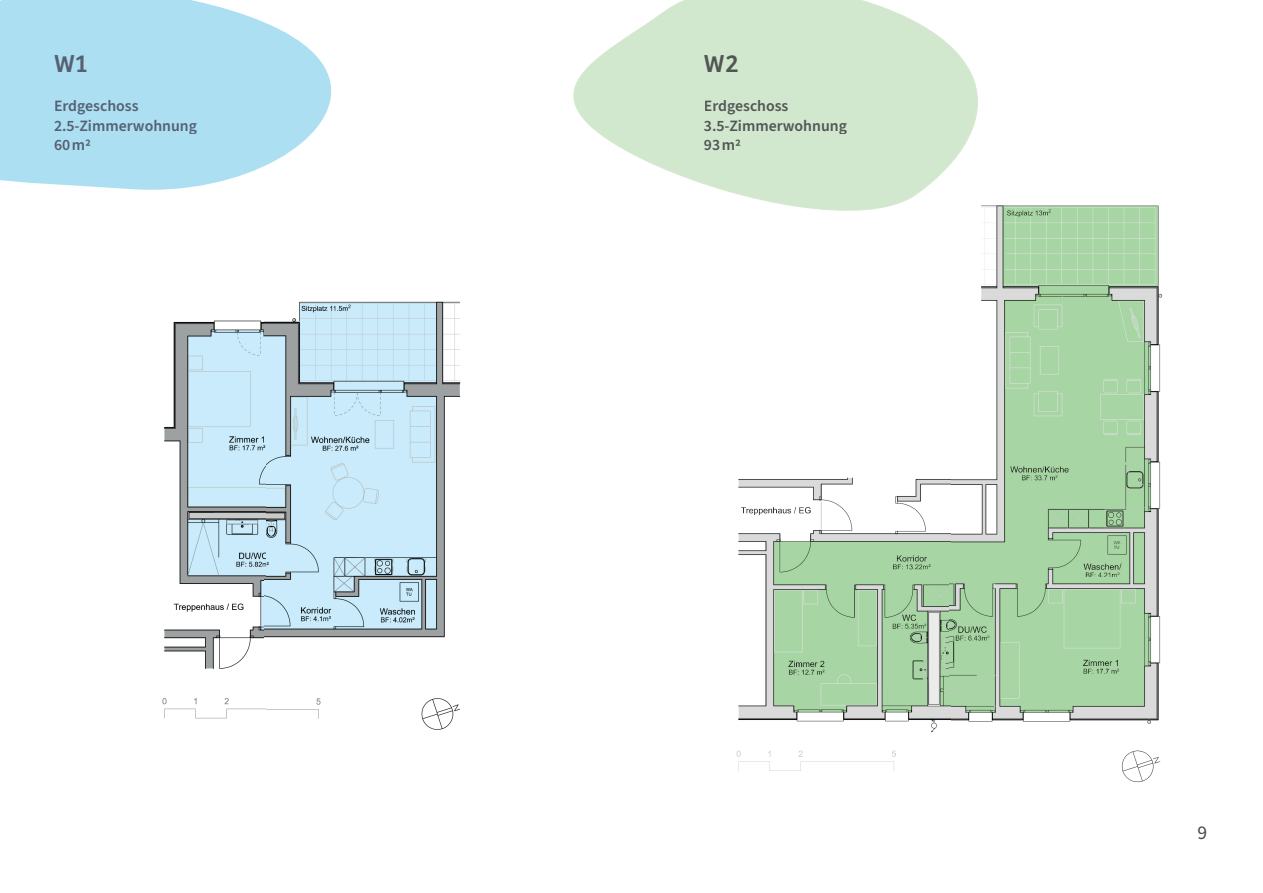
<style>
.page{position:relative;width:1263px;height:893px;background:#fff}
.page>*{position:absolute;margin:0;border:0;box-sizing:border-box;transform-origin:0 0}
.t1{font:25.5px "Bree";color:#566073}
.t2{font:25.5px "Bree";color:#515655}
.t3{font:19.5px "Source Sans Pro";color:#484b4c}
.t4{font:600 15.75px/19.4px "Source Sans Pro";color:#566073}
.t5{font:600 15.75px/19.4px "Source Sans Pro";color:#515655}
</style>
<div class="page">
<img style="left:950px;top:205px;width:213px;height:578px">
<img style="left:736px;top:477px;width:214px;height:294px">
<img style="left:265px;top:301px;width:196px;height:429px">
<img style="left:162px;top:320px;width:103px;height:399px">
<svg style="left:0;top:0;width:332px;height:190px;fill:#abdff1"></svg>
<svg style="left:950px;top:205px;width:56px;height:32px"></svg>
<svg style="left:573px;top:0;width:406px;height:213px;fill:#d1e8ce"></svg>
<div style="left:54px;top:55px;width:33px;height:17px;background:#abdff1"></div>
<div style="left:55px;top:100px;width:83px;height:15px;background:#abdff1"></div>
<div style="left:55px;top:119px;width:142px;height:15px;background:#abdff1"></div>
<div style="left:55px;top:140px;width:29px;height:10px;background:#abdff1"></div>
<svg style="left:86px;top:139px;width:4px;height:7px"></svg>
<div style="left:704px;top:55px;width:34px;height:17px;background:#d1e8ce"></div>
<div style="left:705px;top:100px;width:83px;height:15px;background:#d1e8ce"></div>
<div style="left:704px;top:119px;width:143px;height:15px;background:#d1e8ce"></div>
<div style="left:704px;top:140px;width:30px;height:10px;background:#d1e8ce"></div>
<svg style="left:736px;top:139px;width:4px;height:7px"></svg>
<h1 class="t1" style="left:54px;top:44px;width:35px">W1</h1>
<p class="t4" style="left:54px;top:97px;width:145px">Erdgeschoss<br>2.5-Zimmerwohnung<br>60 m2</p>
<h1 class="t2" style="left:704px;top:44px;width:36px">W2</h1>
<p class="t5" style="left:704px;top:97px;width:145px">Erdgeschoss<br>3.5-Zimmerwohnung<br>93 m2</p>
<p class="t3" style="left:1197px;top:819px;width:11px">9</p>
</div>
